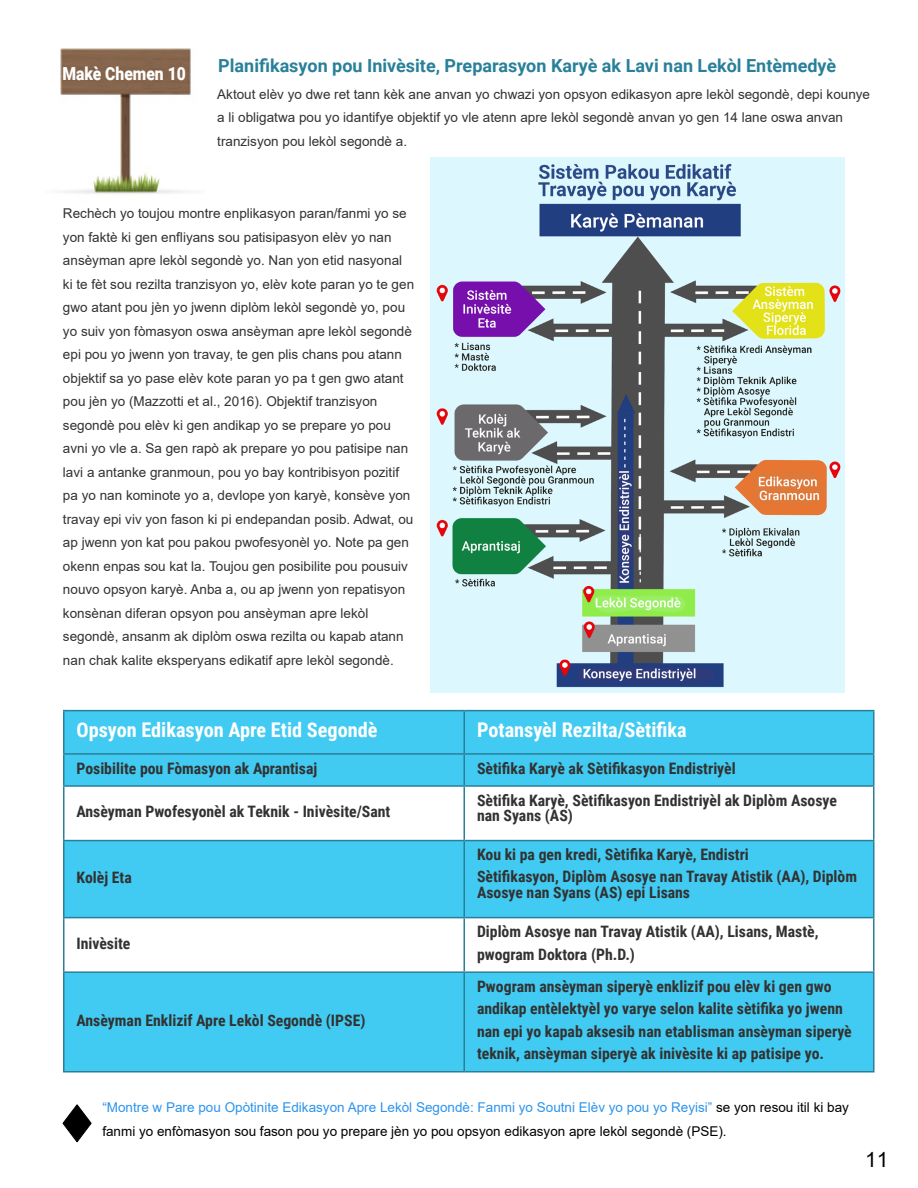
<style>
.page{position:relative;width:918px;height:1188px;background:#fff}
.page>*{position:absolute;margin:0;border:0;box-sizing:border-box;transform-origin:0 0}
.t1{font:21px "Arial";color:#000}
.Paragraph_Style11{font:700 20.25px "Roboto Condensed";color:#fff}
.Paragraph_Style1{font:700 18px "Roboto";color:#298099}
.Paragraph_Style2{font:900 18px "Roboto";color:#fff;scale:.87 1}
.Paragraph_Style11-2{font:700 15.75px/22.5px "Roboto Condensed";color:#323232}
.Paragraph_Style1-2{font:13.5px/23.5px "Arial";color:#323232}
.Paragraph_Style1-3{font:13.5px/23.5px "Arial";color:#000}
.s1{color:#2d94ec}
</style>
<div class="page">
<svg style="left:63px;top:1105px;width:28px;height:37px"></svg>
<img style="left:60px;top:48px;width:131px;height:146px">
<img style="left:431px;top:157px;width:414px;height:536px">
<div style="left:64px;top:711px;width:809px;height:360px;background:#41cbf2"></div>
<svg style="left:64px;top:787px;width:809px;height:184px"></svg>
<hr style="left:63px;top:710px;width:401px;height:1px;background:#297f98">
<hr style="left:63px;top:711px;width:1px;height:42px;background:#297f98">
<hr style="left:464px;top:710px;width:410px;height:1px;background:#297f98">
<hr style="left:464px;top:711px;width:1px;height:42px;background:#297f98">
<hr style="left:873px;top:711px;width:1px;height:42px;background:#297f98">
<hr style="left:63px;top:753px;width:401px;height:2px;background:#297f98">
<hr style="left:63px;top:755px;width:1px;height:30px;background:#297f98">
<hr style="left:464px;top:753px;width:410px;height:2px;background:#297f98">
<hr style="left:464px;top:755px;width:1px;height:30px;background:#297f98">
<hr style="left:873px;top:755px;width:1px;height:30px;background:#297f98">
<hr style="left:63px;top:785px;width:401px;height:2px;background:#297f98">
<hr style="left:63px;top:787px;width:1px;height:53px;background:#297f98">
<hr style="left:464px;top:785px;width:410px;height:2px;background:#297f98">
<hr style="left:464px;top:787px;width:1px;height:53px;background:#297f98">
<hr style="left:873px;top:787px;width:1px;height:53px;background:#297f98">
<hr style="left:63px;top:840px;width:401px;height:1px;background:#297f98">
<hr style="left:63px;top:841px;width:1px;height:76px;background:#297f98">
<hr style="left:464px;top:840px;width:410px;height:1px;background:#297f98">
<hr style="left:464px;top:841px;width:1px;height:76px;background:#297f98">
<hr style="left:873px;top:841px;width:1px;height:76px;background:#297f98">
<hr style="left:63px;top:917px;width:401px;height:1px;background:#297f98">
<hr style="left:63px;top:918px;width:1px;height:53px;background:#297f98">
<hr style="left:464px;top:917px;width:410px;height:1px;background:#297f98">
<hr style="left:464px;top:918px;width:1px;height:53px;background:#297f98">
<hr style="left:873px;top:918px;width:1px;height:53px;background:#297f98">
<hr style="left:63px;top:971px;width:401px;height:2px;background:#297f98">
<hr style="left:63px;top:973px;width:1px;height:98px;background:#297f98">
<hr style="left:464px;top:971px;width:410px;height:2px;background:#297f98">
<hr style="left:464px;top:973px;width:1px;height:98px;background:#297f98">
<hr style="left:873px;top:973px;width:1px;height:98px;background:#297f98">
<hr style="left:63px;top:1071px;width:401px;height:1px;background:#297f98">
<hr style="left:464px;top:1071px;width:410px;height:1px;background:#297f98">
<p class="Paragraph_Style2" style="left:62px;top:61px;width:143px">Makè Chemen 10</p>
<p class="Paragraph_Style1" style="left:218px;top:53px;width:620px">Planifikasyon pou Inivèsite, Preparasyon Karyè ak Lavi nan Lekòl Entèmedyè</p>
<p class="Paragraph_Style1-2" style="left:217px;top:82px;width:654px">Aktout elèv yo dwe ret tann kèk ane anvan yo chwazi yon opsyon edikasyon apre lekòl segondè, depi kounye a li obligatwa pou yo idantifye objektif yo vle atenn apre lekòl segondè anvan yo gen 14 lane oswa anvan tranzisyon pou lekòl segondè a.</p>
<p class="Paragraph_Style1-2" style="left:63px;top:202px;width:353px">Rechèch yo toujou montre enplikasyon paran/fanmi yo se yon faktè ki gen enfliyans sou patisipasyon elèv yo nan ansèyman apre lekòl segondè yo. Nan yon etid nasyonal ki te fèt sou rezilta tranzisyon yo, elèv kote paran yo te gen gwo atant pou jèn yo jwenn diplòm lekòl segondè yo, pou yo suiv yon fòmasyon oswa ansèyman apre lekòl segondè epi pou yo jwenn yon travay, te gen plis chans pou atann objektif sa yo pase elèv kote paran yo pa t gen gwo atant pou jèn yo (Mazzotti et al., 2016). Objektif tranzisyon segondè pou elèv ki gen andikap yo se prepare yo pou avni yo vle a. Sa gen rapò ak prepare yo pou patisipe nan lavi a antanke granmoun, pou yo bay kontribisyon pozitif pa yo nan kominote yo a, devlope yon karyè, konsève yon travay epi viv yon fason ki pi endepandan posib. Adwat, ou ap jwenn yon kat pou pakou pwofesyonèl yo. Note pa gen okenn enpas sou kat la. Toujou gen posibilite pou pousuiv nouvo opsyon karyè. Anba a, ou ap jwenn yon repatisyon konsènan diferan opsyon pou ansèyman apre lekòl segondè, ansanm ak diplòm oswa rezilta ou kapab atann nan chak kalite eksperyans edikatif apre lekòl segondè.</p>
<p class="Paragraph_Style11" style="left:76px;top:716px;width:303px">Opsyon Edikasyon Apre Etid Segondè</p>
<p class="Paragraph_Style11" style="left:477px;top:716px;width:211px">Potansyèl Rezilta/Sètifika</p>
<p class="Paragraph_Style11-2" style="left:76px;top:756px;width:242px">Posibilite pou Fòmasyon ak Aprantisaj</p>
<p class="Paragraph_Style11-2" style="left:477px;top:756px;width:260px">Sètifika Karyè ak Sètifikasyon Endistriyèl</p>
<p class="Paragraph_Style11-2" style="left:76px;top:800px;width:315px">Ansèyman Pwofesyonèl ak Teknik - Inivèsite/Sant</p>
<p class="Paragraph_Style11-2" style="left:477px;top:792px;width:362px;line-height:15.8px">Sètifika Karyè, Sètifikasyon Endistriyèl ak Diplòm Asosye nan Syans (AS)</p>
<p class="Paragraph_Style11-2" style="left:76px;top:865px;width:57px">Kolèj Eta</p>
<p class="Paragraph_Style11-2" style="left:76px;top:931px;width:55px">Inivèsite</p>
<p class="Paragraph_Style11-2" style="left:76px;top:1008px;width:290px">Ansèyman Enklizif Apre Lekòl Segondè (IPSE)</p>
<p class="Paragraph_Style11-2" style="left:477px;top:843px;width:273px">Kou ki pa gen kredi, Sètifika Karyè, Endistri</p>
<p class="Paragraph_Style11-2" style="left:477px;top:868px;width:382px;line-height:15.8px">Sètifikasyon, Diplòm Asosye nan Travay Atistik (AA), Diplòm<br>Asosye nan Syans (AS) epi Lisans</p>
<p class="Paragraph_Style11-2" style="left:477px;top:920px;width:343px">Diplòm Asosye nan Travay Atistik (AA), Lisans, Mastè, pwogram Doktora (Ph.D.)</p>
<p class="Paragraph_Style11-2" style="left:477px;top:974px;width:376px">Pwogram ansèyman siperyè enklizif pou elèv ki gen gwo andikap entèlektyèl yo varye selon kalite sètifika yo jwenn nan epi yo kapab aksesib nan etablisman ansèyman siperyè teknik, ansèyman siperyè ak inivèsite ki ap patisipe yo.</p>
<p class="Paragraph_Style1-3" style="left:102px;top:1096px;width:748px"><span class="s1">“Montre w Pare pou Opòtinite Edikasyon Apre Lekòl Segondè: Fanmi yo Soutni Elèv yo pou yo Reyisi”</span> se yon resou itil ki bay fanmi yo enfòmasyon sou fason pou yo prepare jèn yo pou opsyon edikasyon apre lekòl segondè (PSE).</p>
<h1 class="t1" style="left:865px;top:1145px;width:25px">11</h1>
</div>
